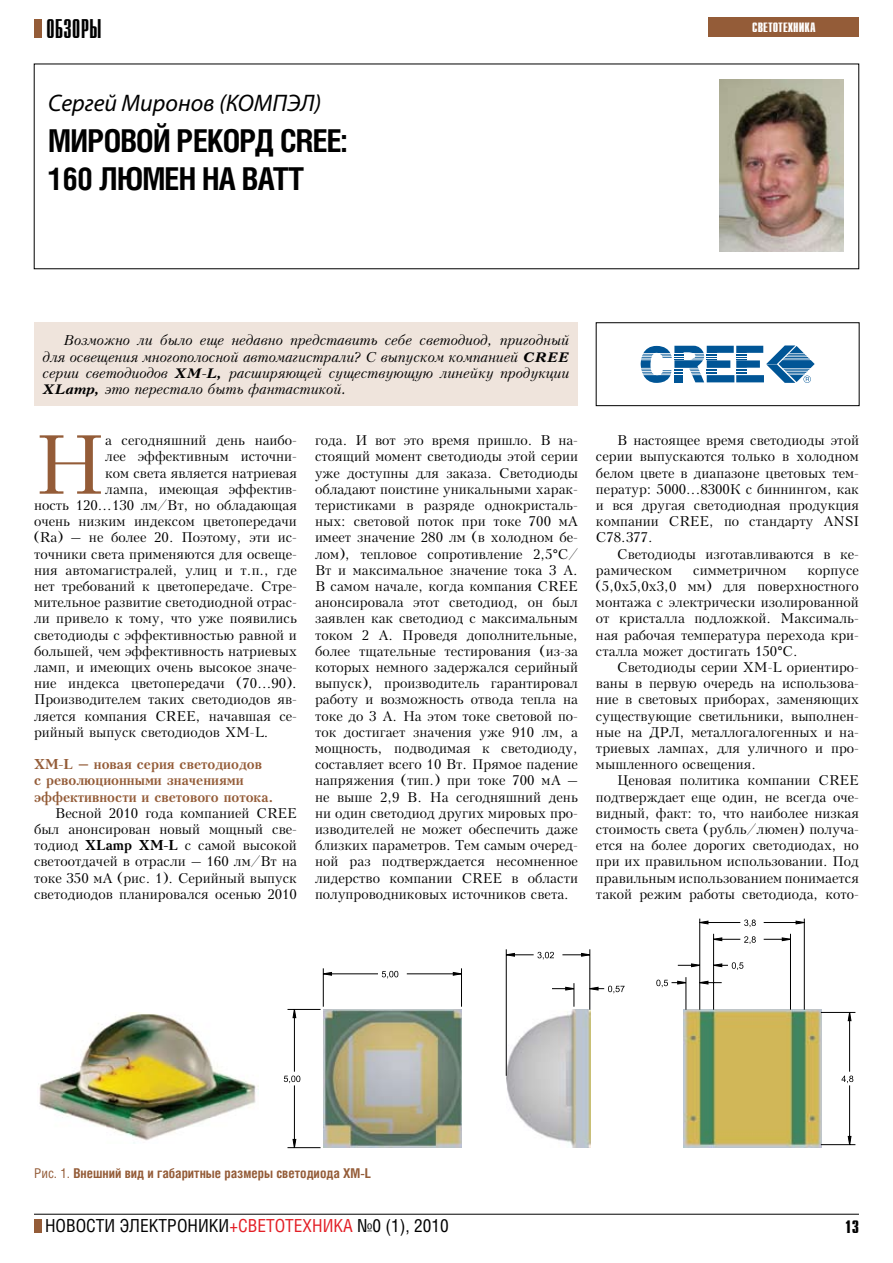
<style>
.page{position:relative;width:893px;height:1263px;background:#fff}
.page>*{position:absolute;margin:0;border:0;box-sizing:border-box;transform-origin:0 0}
.t1{font:80.7px "Kudryashev";color:#945c38}
.t2{font:700 31.5px/37.5px "Helios Cond";letter-spacing:-.025em;color:#000}
.t3{font:27px "Compact C";color:#000}
.t4{font:italic 24px "Myriad Pro";color:#000}
.t5{font:18px "Helios Cond";color:#000}
.t6{font:700 18px "Compact C";color:#000}
.t7{font:13.5px/16.2px "Kudryashev";color:#000;text-align:justify}
.t8{font:italic 13.5px/16.2px "Kudryashev";letter-spacing:-.01em;color:#000;text-align:justify}
.t9{font:700 13.5px/16.2px "Kudryashev";color:#945c38}
.t10{font:700 13.5px "Helios Cond";color:#945c38}
.t11{font:700 13.5px "Compact C";color:#fff}
.s1{font-weight:700}
.s2{font-family:"Helios Cond"}
.s3{font-weight:400}
.s4{color:#e31f26}
</style>
<div class="page">
<div style="left:34px;top:1219px;width:8px;height:13px;background:#945c38"></div>
<div style="left:34px;top:20px;width:8px;height:18px;background:#945c38"></div>
<hr style="left:34px;top:1214px;width:825px;height:1px;background:#000">
<div style="left:709px;top:17px;width:150px;height:20px;background:#945c38"></div>
<div style="left:34px;top:322px;width:544px;height:84px;background:#efe4dc"></div>
<svg style="left:641px;top:345px;width:174px;height:38px"></svg>
<div style="left:596px;top:323px;width:263px;height:83px;border:1px solid #000"></div>
<img style="left:719px;top:79px;width:125px;height:173px">
<svg style="left:284px;top:1075px;width:3px;height:8px"></svg>
<svg style="left:287px;top:918px;width:568px;height:230px"></svg>
<img style="left:39px;top:1013px;width:219px;height:131px">
<h3 class="t3" style="left:46px;top:16px;width:57px">ОБЗОРЫ</h3>
<h3 class="t4" style="left:48px;top:88px;width:275px">Сергей Миронов (КОМПЭЛ)</h3>
<h2 class="t2" style="left:48px;top:122px;width:300px">МИРОВОЙ РЕКОРД CREE:<br>160 ЛЮМЕН НА ВАТТ</h2>
<p class="t8" style="left:43px;top:333px;width:528px;text-indent:21px">Возможно ли было еще недавно представить себе светодиод, пригодный для освещения многополосной автомагистрали? С выпуском компанией <span class="s1">CREE </span>серии светодиодов <span class="s1">XM-L,</span> расширяющей существующую линейку продукции <span class="s1">XLamp,</span> это перестало быть фантастикой.</p>
<p class="t11" style="left:752px;top:21px;width:65px">СВЕТОТЕХНИКА</p>
<h1 class="t1" style="left:34px;top:418px;width:73px">Н</h1>
<p class="t7" style="left:105px;top:432px;width:193px">а сегодняшний день наибо-</p>
<p class="t7" style="left:105px;top:449px;width:193px">лее эффективным источни-</p>
<p class="t7" style="left:105px;top:465px;width:193px">ком света является натриевая</p>
<p class="t7" style="left:105px;top:481px;width:193px">лампа, имеющая эффектив-</p>
<p class="t7" style="left:34px;top:497px;width:264px">ность 120...130 лм/Вт, но обладающая</p>
<p class="t7" style="left:34px;top:513px;width:264px">очень низким индексом цветопередачи</p>
<p class="t7" style="left:34px;top:530px;width:264px">(Ra) – не более 20. Поэтому, эти ис-</p>
<p class="t7" style="left:34px;top:546px;width:264px">точники света применяются для освеще-</p>
<p class="t7" style="left:34px;top:562px;width:264px">ния автомагистралей, улиц и т.п., где</p>
<p class="t7" style="left:34px;top:578px;width:264px">нет требований к цветопередаче. Стре-</p>
<p class="t7" style="left:34px;top:594px;width:264px">мительное развитие светодиодной отрас-</p>
<p class="t7" style="left:34px;top:611px;width:264px">ли привело к тому, что уже появились</p>
<p class="t7" style="left:34px;top:627px;width:264px">светодиоды с эффективностью равной и</p>
<p class="t7" style="left:34px;top:643px;width:264px">большей, чем эффективность натриевых</p>
<p class="t7" style="left:34px;top:659px;width:264px">ламп, и имеющих очень высокое значе-</p>
<p class="t7" style="left:34px;top:675px;width:264px">ние индекса цветопередачи (70...90).</p>
<p class="t7" style="left:34px;top:692px;width:264px">Производителем таких светодиодов яв-</p>
<p class="t7" style="left:34px;top:708px;width:264px">ляется компания CREE, начавшая се-</p>
<p class="t7" style="left:34px;top:724px;width:236px">рийный выпуск светодиодов XM-L.</p>
<p class="t9" style="left:34px;top:756px;width:241px">XM-L – новая серия светодиодов<br>с революционными значениями эффективности и светового потока.</p>
<p class="t7" style="left:34px;top:805px;width:264px;text-indent:21px">Весной 2010 года компанией CREE был анонсирован новый мощный све&shy;тодиод <span class="s1">XLamp XM-L</span> с самой высокой светоотдачей в отрасли – 160 лм/Вт на токе 350 мА (рис. 1). Серийный выпуск светодиодов планировался осенью 2010</p>
<p class="t7" style="left:315px;top:432px;width:264px">года. И вот это время пришло. В на&shy;стоящий момент светодиоды этой серии уже доступны для заказа. Светодиоды обладают поистине уникальными харак&shy;теристиками в разряде однокристаль&shy;ных: световой поток при токе 700 мА имеет значение 280 лм (в холодном бе&shy;лом), тепловое сопротивление 2,5<span class="s2">°</span>С/ Вт и максимальное значение тока 3 А.<br>В самом начале, когда компания CREE анонсировала этот светодиод, он был заявлен как светодиод с максимальным током 2 А. Проведя дополнительные, более тщательные тестирования (из-за которых немного задержался серийный выпуск), производитель гарантировал работу и возможность отвода тепла на токе до 3 А. На этом токе световой по&shy;ток достигает значения уже 910 лм, а мощность, подводимая к светодиоду, составляет всего 10 Вт. Прямое падение напряжения (тип.) при токе 700 мА – не выше 2,9 В. На сегодняшний день ни один светодиод других мировых про&shy;изводителей не может обеспечить даже близких параметров. Тем самым очеред&shy;ной раз подтверждается несомненное лидерство компании CREE в области полупроводниковых источников света.</p>
<p class="t7" style="left:596px;top:432px;width:264px;text-indent:21px">В настоящее время светодиоды этой серии выпускаются только в холодном белом цвете в диапазоне цветовых тем&shy;ператур: 5000...8300К с биннингом, как и вся другая светодиодная продукция компании CREE, по стандарту ANSI C78.377.</p>
<p class="t7" style="left:596px;top:546px;width:264px;text-indent:21px">Светодиоды изготавливаются в ке&shy;рамическом</p>
<p class="t7" style="left:693px;top:562px;width:95px">симметричном</p>
<p class="t7" style="left:596px;top:562px;width:264px;text-indent:212px">корпусе (5,0х5,0х3,0 мм) для поверхностного монтажа с электрически изолированной от кристалла подложкой. Максималь&shy;ная рабочая температура перехода кри&shy;сталла может достигать 150<span class="s2">°</span>C.</p>
<p class="t7" style="left:596px;top:659px;width:264px;text-indent:21px">Светодиоды серии XM-L ориентиро&shy;ваны в первую очередь на использова&shy;ние в световых приборах, заменяющих существующие светильники, выполнен&shy;ные на ДРЛ, металлогалогенных и на&shy;триевых лампах, для уличного и про&shy;мышленного освещения.</p>
<p class="t7" style="left:596px;top:773px;width:264px;text-indent:21px">Ценовая политика компании CREE подтверждает еще один, не всегда оче&shy;видный, факт: то, что наиболее низкая стоимость света (рубль/люмен) получа&shy;ется на более дорогих светодиодах, но при их правильном использовании. Под правильным использованием понимается такой режим работы светодиода, кото-</p>
<p class="t10" style="left:34px;top:1165px;width:338px"><span class="s3">Рис. 1.</span> ВНЕШНИЙ ВИД И ГАБАРИТНЫЕ РАЗМЕРЫ СВЕТОДИОДА XM-L</p>
<h3 class="t5" style="left:45px;top:1215px;width:405px">НОВОСТИ ЭЛЕКТРОНИКИ<span class="s4">+СВЕТОТЕХНИКА</span> №0 (1), 2010</h3>
<h3 class="t6" style="left:844px;top:1218px;width:16px">13</h3>
</div>
